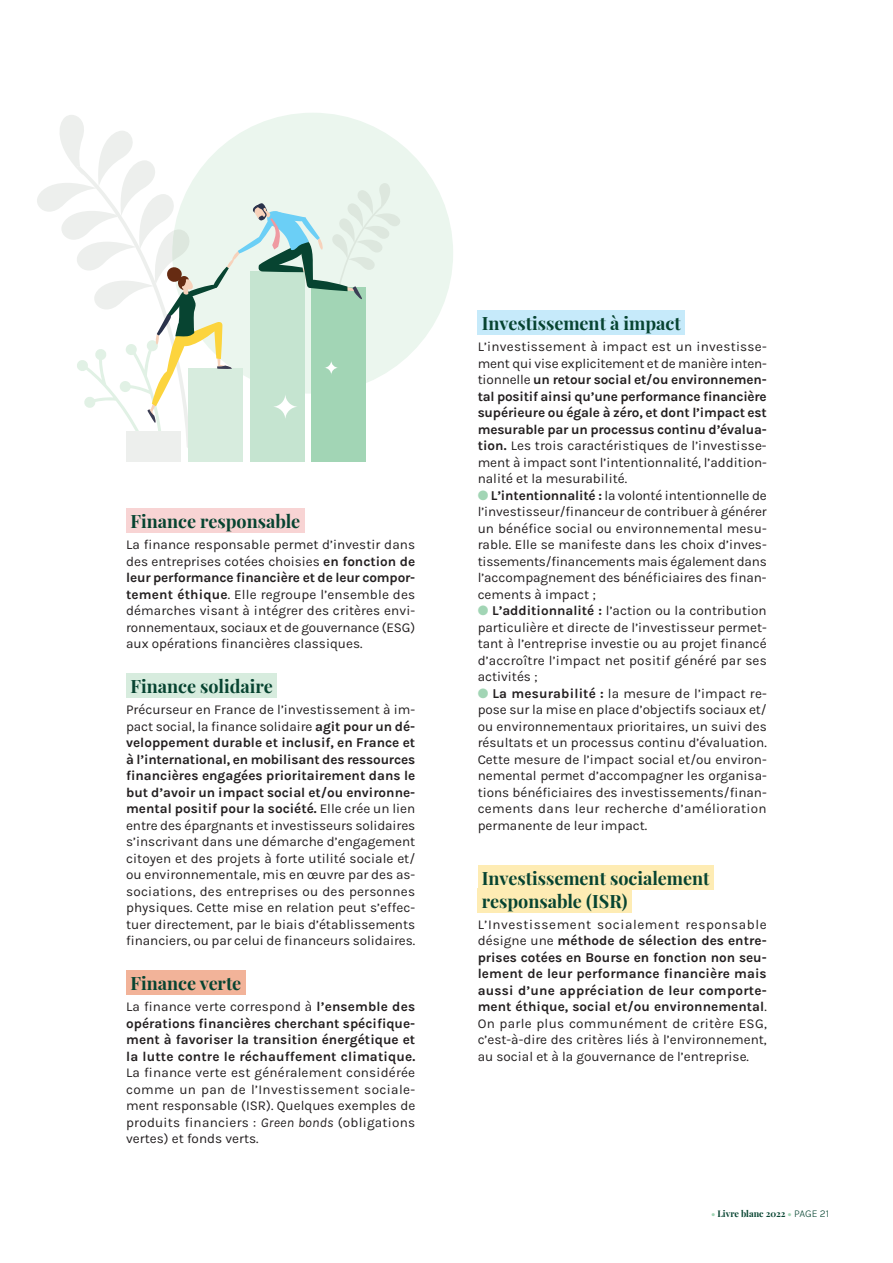
<style>
.page{position:relative;width:893px;height:1263px;background:#fff}
.page>*{position:absolute;margin:0;border:0;box-sizing:border-box;transform-origin:0 0}
.t1{font:700 18px/22.5px "Playfair Display";color:#074431}
.t2{font:13.5px/16.5px "Karla";color:#231f20;text-align:justify}
.t3{font:700 13.5px/16.5px "Karla";letter-spacing:.01em;color:#231f20;text-align:justify}
.t4{font:700 9px "Playfair Display";color:#074431}
.s1{font-weight:700}
.s2{font-weight:400}
.s3{font-style:italic}
.s4{color:#a2d5b5}
.s5{font-family:"Karla";font-weight:300;font-size:10.5px}
</style>
<div class="page">
<div style="left:172px;top:113px;width:281px;height:281px;background:#ebf6ee;border-radius:50%"></div>
<div style="left:126px;top:432px;width:55px;height:30px;background:#edefed"></div>
<div style="left:188px;top:369px;width:55px;height:93px;background:#d7ecde"></div>
<div style="left:250px;top:271px;width:54px;height:191px;background:#c5e4d0"></div>
<div style="left:311px;top:288px;width:55px;height:174px;background:#a2d5b5"></div>
<svg style="left:37px;top:115px;width:363px;height:333px"></svg>
<svg style="left:272px;top:394px;width:26px;height:26px"></svg>
<svg style="left:324px;top:360px;width:14px;height:15px"></svg>
<div style="left:126px;top:509px;width:179px;height:24px;background:#f8d4d4"></div>
<div style="left:126px;top:674px;width:151px;height:24px;background:#d7ecde"></div>
<div style="left:126px;top:971px;width:120px;height:24px;background:#f2b399"></div>
<div style="left:478px;top:311px;width:207px;height:24px;background:#c6eafa"></div>
<div style="left:478px;top:866px;width:236px;height:24px;background:#feecb4"></div>
<div style="left:478px;top:888px;width:154px;height:24px;background:#feecb4"></div>
<h1 class="t1" style="left:130px;top:508px;width:172px">Finance responsable</h1>
<p class="t2" style="left:126px;top:536px;width:291px">La finance responsable permet d’investir dans des entreprises cotées choisies <span class="s1">en fonction de leur performance financière et de leur compor&shy;tement éthique</span>. Elle regroupe l’ensemble des démarches visant à intégrer des critères envi&shy;ronnementaux, sociaux et de gouvernance (ESG) aux opérations financières classiques.</p>
<h1 class="t1" style="left:130px;top:673px;width:144px">Finance solidaire</h1>
<p class="t2" style="left:126px;top:701px;width:291px">Précurseur en France de l’investissement à im&shy;pact social, la finance solidaire <span class="s1">agit pour un dé&shy;veloppement durable et inclusif, en France et à l’international, en mobilisant des ressources financières engagées prioritairement dans le but d’avoir un impact social et/ou environne&shy;mental positif pour la société.</span> Elle crée un lien entre des épargnants et investisseurs solidaires s’inscrivant dans une démarche d’engagement citoyen et des projets à forte utilité sociale et/ ou environnementale, mis en œuvre par des as&shy;sociations, des entreprises ou des personnes physiques. Cette mise en relation peut s’effec&shy;tuer directement, par le biais d’établissements financiers, ou par celui de financeurs solidaires.</p>
<h1 class="t1" style="left:130px;top:970px;width:113px">Finance verte</h1>
<p class="t3" style="left:126px;top:998px;width:291px"><span class="s2">La finance verte correspond à</span> l’ensemble des opérations financières cherchant spécifique&shy;ment à favoriser la transition énergétique et la lutte contre le réchauffement climatique.</p>
<p class="t2" style="left:126px;top:1064px;width:291px">La finance verte est généralement considérée comme un pan de l’Investissement sociale&shy;ment responsable (ISR). Quelques exemples de produits financiers : <span class="s3">Green bonds</span> (obligations vertes) et fonds verts.</p>
<h1 class="t1" style="left:482px;top:310px;width:200px">Investissement à impact</h1>
<p class="t2" style="left:478px;top:338px;width:291px">L’investissement à impact est un investisse&shy;ment qui vise explicitement et de manière inten&shy;tionnelle <span class="s1">un retour social et/ou environnemen&shy;tal positif ainsi qu’une performance financière supérieure ou égale à zéro, et dont l’impact est mesurable par un processus continu d’évalua&shy;tion.</span> Les trois caractéristiques de l’investisse&shy;ment à impact sont l’intentionnalité, l’addition&shy;nalité et la mesurabilité.</p>
<p class="t2" style="left:478px;top:486px;width:291px"><span class="s4">●</span> <span class="s1">L’intentionnalité :</span> la volonté intentionnelle de l’investisseur/financeur de contribuer à générer un bénéfice social ou environnemental mesu&shy;rable. Elle se manifeste dans les choix d’inves&shy;tissements/financements mais également dans l’accompagnement des bénéficiaires des finan&shy;cements à impact ;</p>
<p class="t2" style="left:478px;top:602px;width:291px"><span class="s4">●</span> <span class="s1">L’additionnalité :</span> l’action ou la contribution particulière et directe de l’investisseur permet&shy;tant à l’entreprise investie ou au projet financé d’accroître l’impact net positif généré par ses activités ;</p>
<p class="t2" style="left:478px;top:684px;width:291px"><span class="s4">●</span> <span class="s1">La mesurabilité :</span> la mesure de l’impact re&shy;pose sur la mise en place d’objectifs sociaux et/ ou environnementaux prioritaires, un suivi des résultats et un processus continu d’évaluation.<br>Cette mesure de l’impact social et/ou environ&shy;nemental permet d’accompagner les organisa&shy;tions bénéficiaires des investissements/finan&shy;cements dans leur recherche d’amélioration permanente de leur impact.</p>
<h1 class="t1" style="left:482px;top:865px;width:229px">Investissement socialement responsable (ISR)</h1>
<p class="t3" style="left:478px;top:915px;width:291px"><span class="s2">L’Investissement socialement responsable désigne une</span> méthode de sélection des entre&shy;prises cotées en Bourse en fonction non seu&shy;lement de leur performance financière mais aussi d’une appréciation de leur comporte&shy;ment éthique, social et/ou environnemental<span class="s2">.<br>On parle plus communément de critère ESG, c’est-à-dire des critères liés à l’environnement, au social et à la gouvernance de l’entreprise.</span></p>
<p class="t4" style="left:711px;top:1207px;width:120px"><span class="s4">•</span> Livre blanc 2022 <span class="s4">•</span> <span class="s5">PAGE 21</span></p>
</div>
